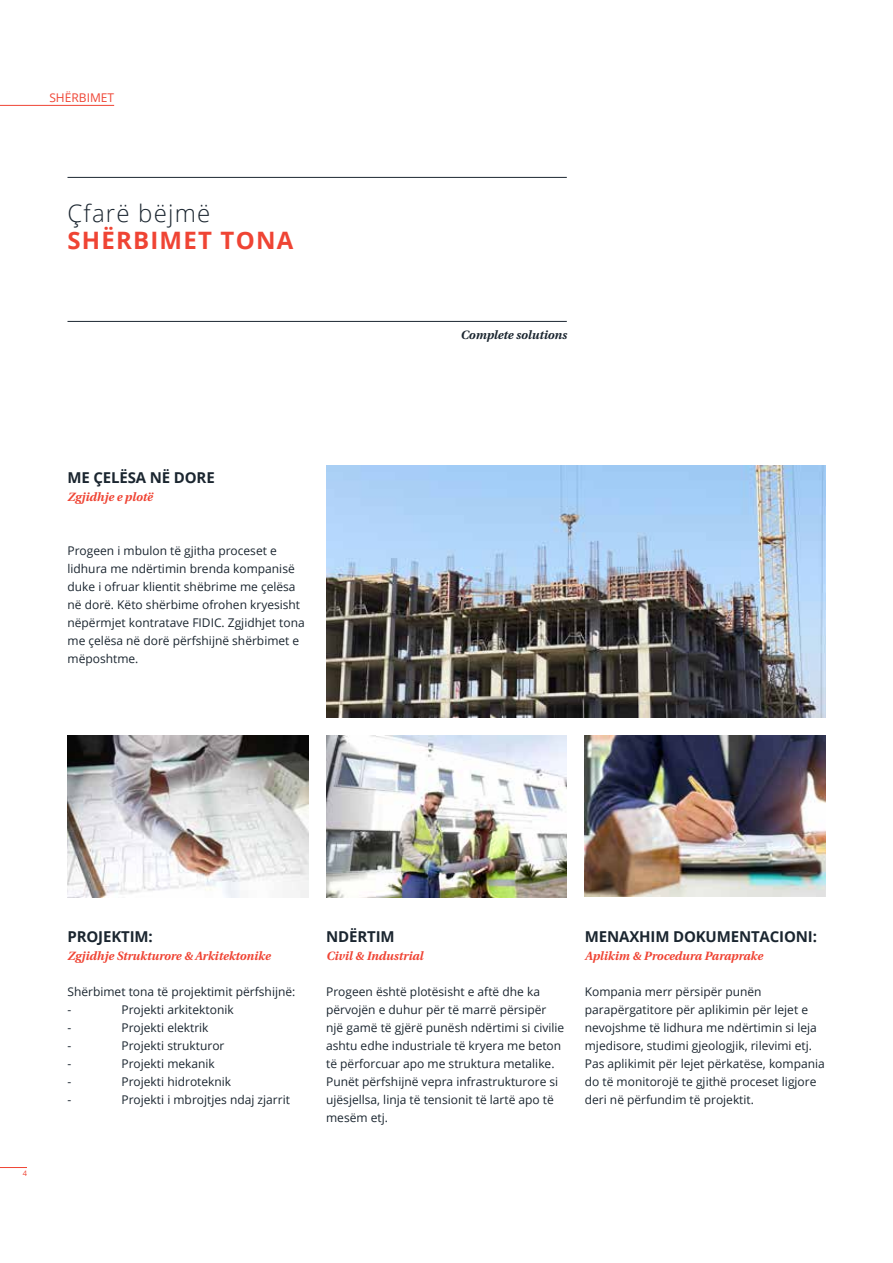
<style>
.page{position:relative;width:893px;height:1263px;background:#fff}
.page>*{position:absolute;margin:0;border:0;box-sizing:border-box;transform-origin:0 0}
.t1{font:700 24px "Open Sans";letter-spacing:.05em;color:#ef4434}
.t2{font:300 24px "Open Sans";letter-spacing:.05em;color:#1b2630}
.t3{font:700 15px "Open Sans";letter-spacing:-.01em;color:#1b2630}
.t4{font:12px/18px "Open Sans";color:#1b2630}
.t5{font:italic 700 12px "Heuristica";color:#ef4434}
.t6{font:italic 700 12px "Heuristica";color:#1b2630}
.t7{font:12px "Open Sans";color:#ef4434}
.t8{font:7.5px "Open Sans";color:#ef4434}
</style>
<div class="page">
<img style="left:326px;top:465px;width:499px;height:252px">
<img style="left:68px;top:735px;width:240px;height:162px">
<img style="left:326px;top:735px;width:241px;height:162px">
<img style="left:585px;top:735px;width:240px;height:161px">
<hr style="left:68px;top:177px;width:499px;height:1px;background:#1b2630">
<hr style="left:68px;top:321px;width:499px;height:1px;background:#1b2630">
<svg style="left:0;top:1167px;width:27px;height:1px"></svg>
<hr style="left:0;top:105px;width:114px;height:1px;background:#ef4434">
<p class="t7" style="left:49px;top:89px;width:66px">SHËRBIMET</p>
<h1 class="t2" style="left:68px;top:197px;width:144px">Çfarë bëjmë</h1>
<h1 class="t1" style="left:68px;top:223px;width:227px">SHËRBIMET TONA</h1>
<p class="t3" style="left:68px;top:467px;width:149px">ME ÇELËSA NË DORE</p>
<p class="t5" style="left:68px;top:487px;width:87px">Zgjidhje e plotë</p>
<p class="t4" style="left:68px;top:541px;width:239px">Progeen i mbulon të gjitha proceset e lidhura me ndërtimin brenda kompanisë duke i ofruar klientit shëbrime me çelësa në dorë. Këto shërbime ofrohen kryesisht nëpërmjet kontratave FIDIC. Zgjidhjet tona me çelësa në dorë përfshijnë shërbimet e mëposhtme.</p>
<p class="t6" style="left:461px;top:325px;width:108px">Complete solutions</p>
<p class="t8" style="left:23px;top:1168px;width:6px">4</p>
<p class="t3" style="left:68px;top:926px;width:87px">PROJEKTIM:</p>
<p class="t3" style="left:326px;top:926px;width:70px">NDËRTIM</p>
<p class="t3" style="left:585px;top:926px;width:234px">MENAXHIM DOKUMENTACIONI:</p>
<p class="t5" style="left:68px;top:946px;width:205px">Zgjidhje Strukturore &amp; Arkitektonike</p>
<p class="t5" style="left:326px;top:946px;width:99px">Civil &amp; Industrial</p>
<p class="t5" style="left:585px;top:946px;width:179px">Aplikim &amp; Procedura Paraprake</p>
<p class="t4" style="left:68px;top:982px;width:229px">Shërbimet tona të projektimit përfshijnë: -</p>
<p class="t4" style="left:122px;top:1000px;width:114px">Projekti arkitektonik</p>
<p class="t4" style="left:68px;top:1018px;width:5px">-</p>
<p class="t4" style="left:122px;top:1018px;width:89px">Projekti elektrik</p>
<p class="t4" style="left:68px;top:1036px;width:5px">-</p>
<p class="t4" style="left:122px;top:1036px;width:104px">Projekti strukturor</p>
<p class="t4" style="left:68px;top:1054px;width:5px">-</p>
<p class="t4" style="left:122px;top:1054px;width:95px">Projekti mekanik</p>
<p class="t4" style="left:68px;top:1072px;width:5px">-</p>
<p class="t4" style="left:122px;top:1072px;width:111px">Projekti hidroteknik</p>
<p class="t4" style="left:68px;top:1090px;width:5px">-</p>
<p class="t4" style="left:122px;top:1090px;width:170px">Projekti i mbrojtjes ndaj zjarrit</p>
<p class="t4" style="left:326px;top:982px;width:240px">Progeen është plotësisht e aftë dhe ka përvojën e duhur për të marrë përsipër një gamë të gjërë punësh ndërtimi si civilie ashtu edhe industriale të kryera me beton të përforcuar apo me struktura metalike.<br>Punët përfshijnë vepra infrastrukturore si ujësjellsa, linja të tensionit të lartë apo të mesëm etj.</p>
<p class="t4" style="left:585px;top:982px;width:241px">Kompania merr përsipër punën parapërgatitore për aplikimin për lejet e nevojshme të lidhura me ndërtimin si leja mjedisore, studimi gjeologjik, rilevimi etj.<br>Pas aplikimit për lejet përkatëse, kompania do të monitorojë te gjithë proceset ligjore deri në përfundim të projektit.</p>
</div>
